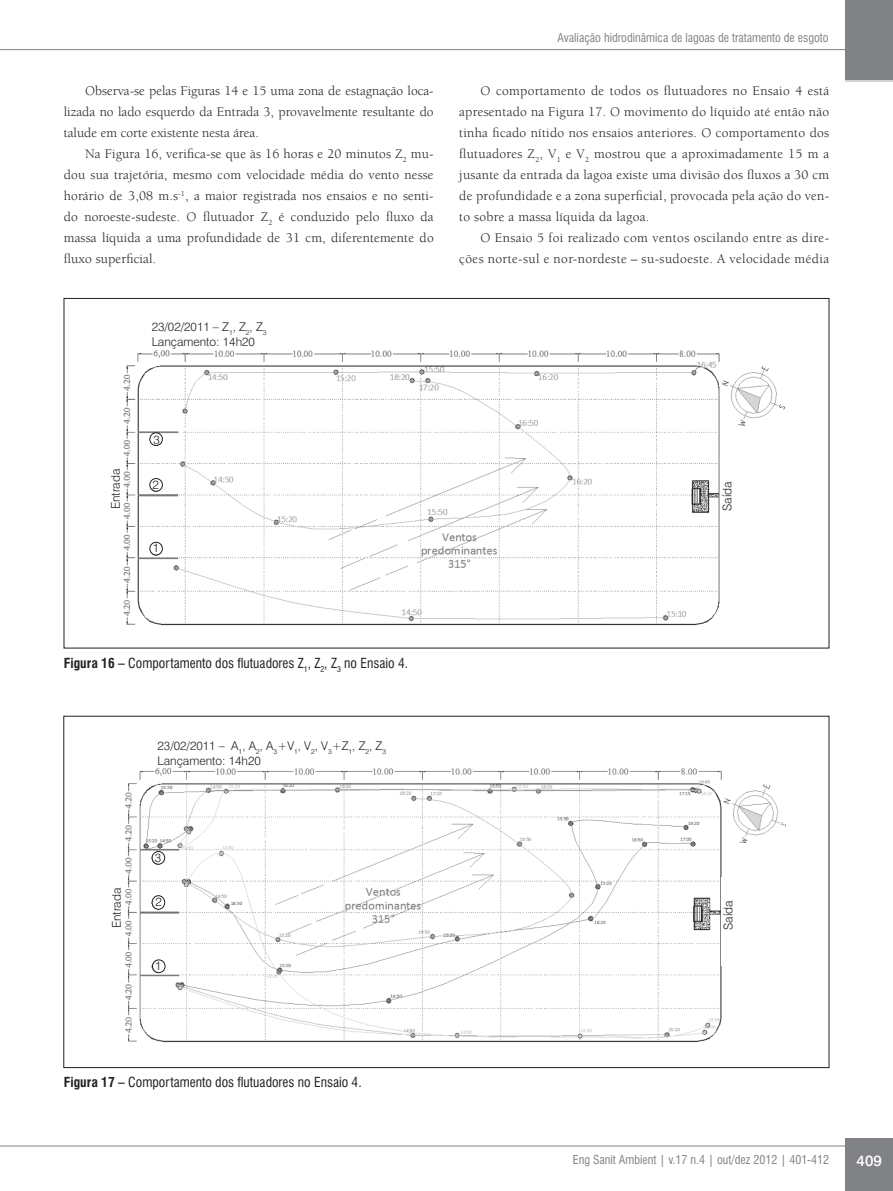
<style>
.page{position:relative;width:893px;height:1191px;background:#fff}
.page>*{position:absolute;margin:0;border:0;box-sizing:border-box;transform-origin:0 0}
.t1{font:500 15px "Swiss 721 BT";color:#fff}
._05_0_texto_txt{font:13.5px/21px "Berkeley Std";letter-spacing:.02em;color:#231f20;text-align:justify}
._07_0_tabela-img-tit{font:condensed 13.5px "Swiss 721 BT";color:#231f20}
.t2{font:300 12px/14.4px "Swiss 721 BT";color:#231f20}
.t3{font:condensed 12px "Swiss 721 BT";color:#808285}
.s1{font-weight:700}
</style>
<div class="page">
<div style="left:845px;top:0;width:48px;height:82px;background:#d1d2d4"></div>
<div style="left:845px;top:0;width:48px;height:80px;background:#808285"></div>
<hr style="left:0;top:1145px;width:874px;height:1px;background:#808285">
<div style="left:845px;top:1138px;width:48px;height:53px;background:#808285"></div>
<hr style="left:0;top:49px;width:866px;height:1px;background:#808285">
<img style="left:123px;top:350px;width:663px;height:276px">
<div style="left:150px;top:433px;width:12px;height:12px;background:#fff;border-radius:50%"></div>
<div style="left:150px;top:432px;width:13px;height:14px;border:1px solid #231f20;border-radius:50%"></div>
<div style="left:150px;top:478px;width:12px;height:13px;background:#fff;border-radius:50%"></div>
<div style="left:150px;top:478px;width:13px;height:13px;border:1px solid #231f20;border-radius:50%"></div>
<div style="left:150px;top:542px;width:12px;height:13px;background:#fff;border-radius:50%"></div>
<div style="left:150px;top:542px;width:13px;height:13px;border:1px solid #231f20;border-radius:50%"></div>
<div style="left:720px;top:460px;width:22px;height:68px;background:#fff"></div>
<img style="left:125px;top:767px;width:661px;height:276px">
<div style="left:152px;top:851px;width:13px;height:13px;background:#fff;border-radius:50%"></div>
<div style="left:152px;top:851px;width:13px;height:13px;border:1px solid #231f20;border-radius:50%"></div>
<div style="left:152px;top:895px;width:13px;height:14px;background:#fff;border-radius:50%"></div>
<div style="left:152px;top:895px;width:13px;height:14px;border:1px solid #231f20;border-radius:50%"></div>
<div style="left:152px;top:960px;width:13px;height:12px;background:#fff;border-radius:50%"></div>
<div style="left:152px;top:959px;width:13px;height:13px;border:1px solid #231f20;border-radius:50%"></div>
<div style="left:721px;top:877px;width:32px;height:89px;background:#fff"></div>
<p class="_05_0_texto_txt" style="left:64px;top:80px;width:371px;text-indent:21px">Observa-se pelas Figuras 14 e 15 uma zona de estagnação loca&shy;lizada no lado esquerdo da Entrada 3, provavelmente resultante do talude em corte existente nesta área.</p>
<p class="_05_0_texto_txt" style="left:64px;top:143px;width:371px;text-indent:21px">Na Figura 16, verifica-se que às 16 horas e 20 minutos Z<sub>2</sub> mu&shy;dou sua trajetória, mesmo com velocidade média do vento nesse horário de 3,08 m.s<sup>-1</sup>, a maior registrada nos ensaios e no senti&shy;do noroeste-sudeste. O flutuador Z<sub>2</sub> é conduzido pelo fluxo da massa líquida a uma profundidade de 31 cm, diferentemente do fluxo superficial.</p>
<p class="t2" style="left:152px;top:320px;width:116px">23/02/2011 – Z<sub>1</sub>, Z<sub>2</sub>, Z<sub>3<br></sub>Lançamento: 14h20</p>
<p class="t3" style="left:557px;top:30px;width:273px">Avaliação hidrodinâmica de lagoas de tratamento de esgoto</p>
<p class="_05_0_texto_txt" style="left:459px;top:80px;width:371px;text-indent:21px">O comportamento de todos os flutuadores no Ensaio 4 está apresentado na Figura 17. O movimento do líquido até então não tinha ficado nítido nos ensaios anteriores. O comportamento dos flutuadores Z<sub>2</sub>, V<sub>1</sub> e V<sub>2</sub> mostrou que a aproximadamente 15 m a jusante da entrada da lagoa existe uma divisão dos fluxos a 30 cm de profundidade e a zona superficial, provocada pela ação do ven&shy;to sobre a massa líquida da lagoa.</p>
<p class="_05_0_texto_txt" style="left:459px;top:227px;width:371px;text-align:right">O Ensaio 5 foi realizado com ventos oscilando entre as dire&shy;ções norte-sul e nor-nordeste – su-sudoeste. A velocidade média</p>
<p class="t2" style="left:108px;top:509px;width:42px;rotate:-90deg">Entrada</p>
<p class="t2" style="left:154px;top:432px;width:8px">3</p>
<p class="t2" style="left:153px;top:477px;width:8px">2</p>
<p class="t2" style="left:153px;top:541px;width:8px">1</p>
<p class="t2" style="left:720px;top:511px;width:31px;rotate:-90deg">Saída</p>
<p class="_07_0_tabela-img-tit" style="left:64px;top:654px;width:346px"><span class="s1">Figura 16 –</span> Comportamento dos flutuadores Z<sub>1</sub>, Z<sub>2</sub>, Z<sub>3</sub> no Ensaio 4.</p>
<p class="t2" style="left:158px;top:739px;width:230px">23/02/2011 – A<sub>1</sub>, A<sub>2</sub>, A<sub>3</sub>+V<sub>1</sub>, V<sub>2</sub>, V<sub>3</sub>+Z<sub>1</sub>, Z<sub>2</sub>, Z<sub>3<br></sub>Lançamento: 14h20</p>
<p class="t2" style="left:109px;top:928px;width:42px;rotate:-90deg">Entrada</p>
<p class="t2" style="left:155px;top:851px;width:8px">3</p>
<p class="t2" style="left:156px;top:894px;width:8px">2</p>
<p class="t2" style="left:155px;top:958px;width:8px">1</p>
<p class="t2" style="left:721px;top:930px;width:31px;rotate:-90deg">Saída</p>
<p class="_07_0_tabela-img-tit" style="left:64px;top:1074px;width:299px"><span class="s1">Figura 17 –</span> Comportamento dos flutuadores no Ensaio 4.</p>
<p class="t3" style="left:573px;top:1152px;width:258px">Eng Sanit Ambient | v.17 n.4 | out/dez 2012 | 401-412</p>
<p class="t1" style="left:857px;top:1151px;width:27px">409</p>
</div>
